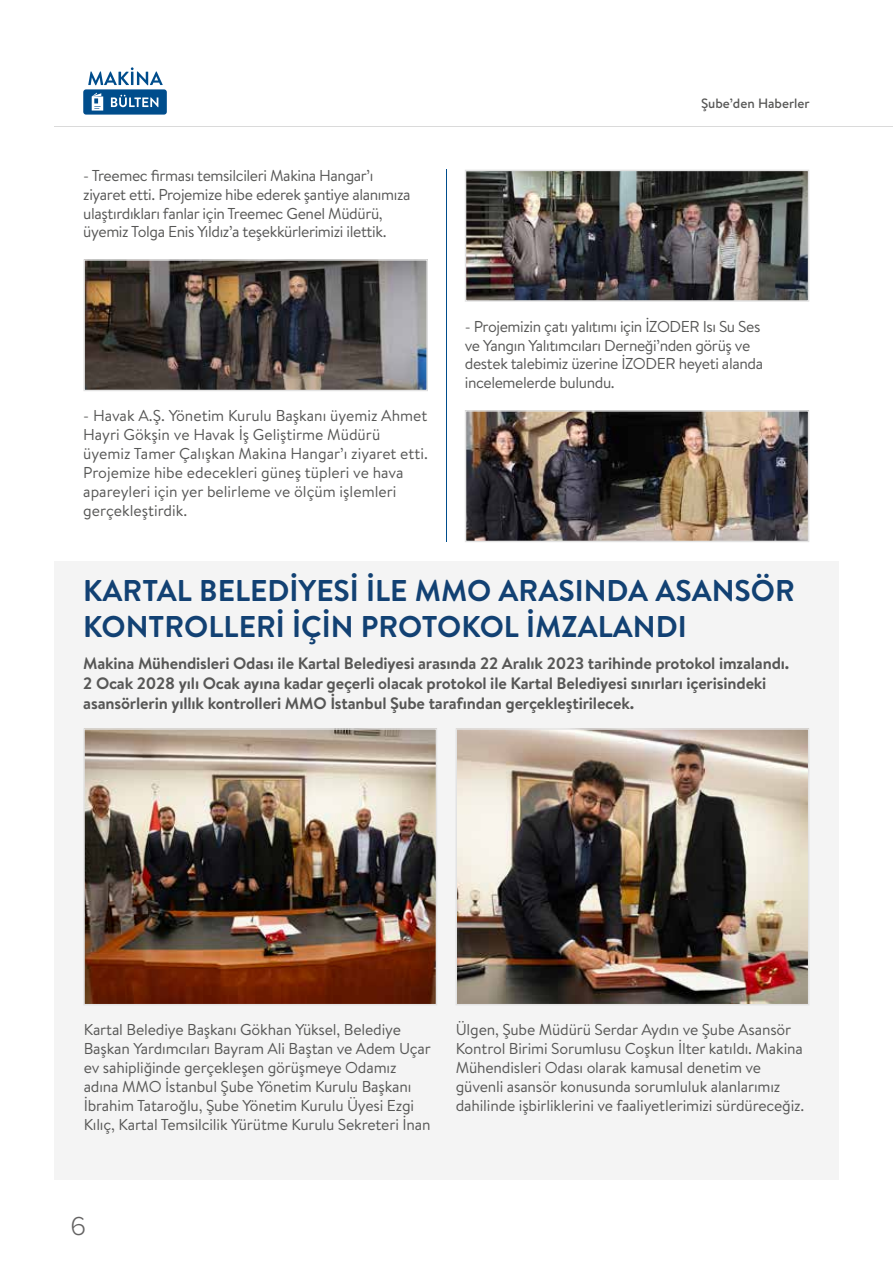
<style>
.page{position:relative;width:893px;height:1263px;background:#fff}
.page>*{position:absolute;margin:0;border:0;box-sizing:border-box;transform-origin:0 0}
.t1{font:700 30px/36px "Brandon Text";color:#124173}
.t2{font:300 27px "Proxima Nova A";color:#646363}
.t3{font:700 16.5px/19.8px "Brandon Text";letter-spacing:-.01em;color:#575756}
.t4{font:15.75px/18.9px "Brandon Text";letter-spacing:-.01em;color:#575756}
.t5{font:500 13.5px "Brandon Text";color:#575756}
</style>
<div class="page">
<div style="left:54px;top:561px;width:785px;height:618px;background:#f4f4f4"></div>
<div style="left:84px;top:89px;width:83px;height:26px;background:#004d8c;border-radius:3px"></div>
<svg style="left:88px;top:68px;width:75px;height:17px"></svg>
<svg style="left:111px;top:95px;width:47px;height:12px"></svg>
<svg style="left:92px;top:93px;width:11px;height:18px"></svg>
<hr style="left:54px;top:126px;width:839px;height:1px;background:#dadada">
<hr style="left:446px;top:170px;width:1px;height:372px;background:#004d8c">
<img style="left:86px;top:262px;width:339px;height:126px">
<div style="left:83px;top:259px;width:345px;height:132px;border:2px solid #e3e3e3"></div>
<img style="left:468px;top:173px;width:338px;height:126px">
<div style="left:465px;top:170px;width:344px;height:132px;border:2px solid #e3e3e3"></div>
<img style="left:468px;top:413px;width:338px;height:126px">
<div style="left:465px;top:410px;width:344px;height:132px;border:2px solid #e3e3e3"></div>
<img style="left:86px;top:731px;width:348px;height:271px">
<div style="left:83px;top:728px;width:354px;height:277px;border:2px solid #e3e3e3"></div>
<img style="left:458px;top:731px;width:348px;height:271px">
<div style="left:455px;top:728px;width:354px;height:277px;border:2px solid #e3e3e3"></div>
<p class="t4" style="left:83px;top:165px;width:329px">- Treemec firması temsilcileri Makina Hangar’ı ziyaret etti. Projemize hibe ederek şantiye alanımıza ulaştırdıkları fanlar için Treemec Genel Müdürü, üyemiz Tolga Enis Yıldız’a teşekkürlerimizi ilettik.</p>
<p class="t4" style="left:83px;top:406px;width:346px">- Havak A.Ş. Yönetim Kurulu Başkanı üyemiz Ahmet Hayri Gökşin ve Havak İş Geliştirme Müdürü üyemiz Tamer Çalışkan Makina Hangar’ı ziyaret etti.<br>Projemize hibe edecekleri güneş tüpleri ve hava apareyleri için yer belirleme ve ölçüm işlemleri gerçekleştirdik.</p>
<p class="t5" style="left:701px;top:94px;width:110px">Şube’den Haberler</p>
<p class="t4" style="left:465px;top:316px;width:300px">- Projemizin çatı yalıtımı için İZODER Isı Su Ses ve Yangın Yalıtımcıları Derneği’nden görüş ve destek talebimiz üzerine İZODER heyeti alanda incelemelerde bulundu.</p>
<h1 class="t1" style="left:83px;top:572px;width:713px">KARTAL BELEDİYESİ İLE MMO ARASINDA ASANSÖR<br>KONTROLLERİ İÇİN PROTOKOL İMZALANDI</h1>
<p class="t3" style="left:83px;top:653px;width:707px">Makina Mühendisleri Odası ile Kartal Belediyesi arasında 22 Aralık 2023 tarihinde protokol imzalandı.<br>2 Ocak 2028 yılı Ocak ayına kadar geçerli olacak protokol ile Kartal Belediyesi sınırları içerisindeki asansörlerin yıllık kontrolleri MMO İstanbul Şube tarafından gerçekleştirilecek.</p>
<p class="t4" style="left:84px;top:1020px;width:349px">Kartal Belediye Başkanı Gökhan Yüksel, Belediye Başkan Yardımcıları Bayram Ali Baştan ve Adem Uçar ev sahipliğinde gerçekleşen görüşmeye Odamız adına MMO İstanbul Şube Yönetim Kurulu Başkanı İbrahim Tataroğlu, Şube Yönetim Kurulu Üyesi Ezgi Kılıç, Kartal Temsilcilik Yürütme Kurulu Sekreteri İnan</p>
<p class="t4" style="left:456px;top:1020px;width:350px">Ülgen, Şube Müdürü Serdar Aydın ve Şube Asansör Kontrol Birimi Sorumlusu Coşkun İlter katıldı. Makina Mühendisleri Odası olarak kamusal denetim ve güvenli asansör konusunda sorumluluk alanlarımız dahilinde işbirliklerini ve faaliyetlerimizi sürdüreceğiz.</p>
<h2 class="t2" style="left:71px;top:1211px;width:17px">6</h2>
</div>
